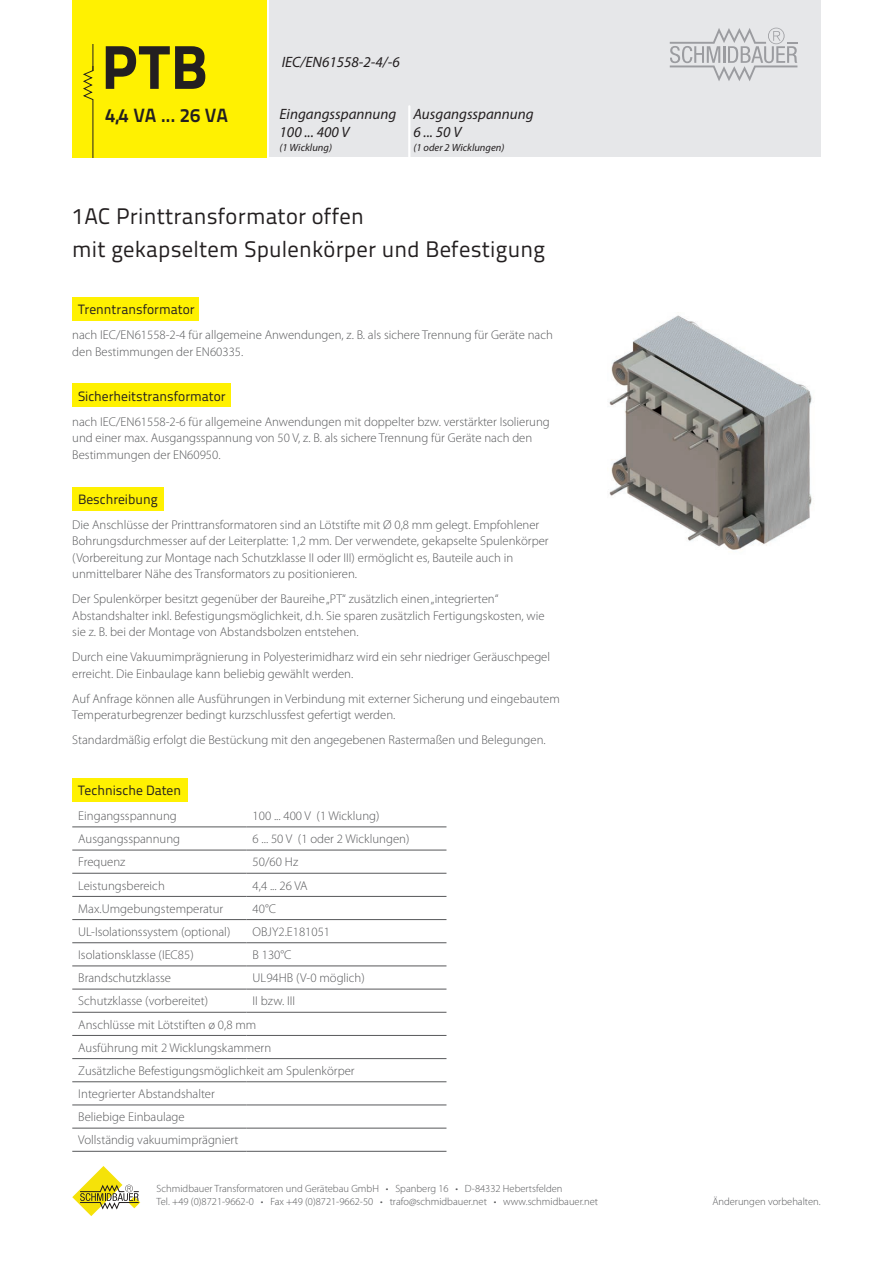
<style>
.page{position:relative;width:893px;height:1263px;background:#fff}
.page>*{position:absolute;margin:0;border:0;box-sizing:border-box;transform-origin:0 0}
.t1{font:800 61.8px "Titillium Text 22 L";color:#231f20}
.t2{font:22.5px/33px "Titillium Text 22 L";letter-spacing:.01em;color:#231f20}
.t3{font:700 19.2px "Titillium Text 22 L";color:#231f20}
.t4{font:italic 15px/18px "Myriad Pro";color:#231f20}
.t5{font:13.5px "Titillium Text 22 L";color:#231f20}
.t6{font:300 12.75px/16.5px "Myriad Pro";color:#57585a}
.t7{font:300 10.5px/13.5px "Myriad Pro";color:#57585a}
.t8{font:italic 10.5px "Myriad Pro";color:#231f20}
</style>
<div class="page">
<div style="left:269px;top:0;width:552px;height:157px;background:#e6e7e9"></div>
<div style="left:72px;top:0;width:195px;height:157px;background:#fff101"></div>
<svg style="left:670px;top:28px;width:127px;height:53px"></svg>
<svg style="left:83px;top:45px;width:11px;height:112px"></svg>
<svg style="left:72px;top:1166px;width:68px;height:50px"></svg>
<hr style="left:408px;top:106px;width:2px;height:59px;background:#fff">
<div style="left:72px;top:778px;width:116px;height:24px;background:#fff101"></div>
<div style="left:72px;top:298px;width:127px;height:23px;background:#fff101"></div>
<div style="left:72px;top:384px;width:158px;height:23px;background:#fff101"></div>
<div style="left:72px;top:487px;width:92px;height:23px;background:#fff101"></div>
<hr style="left:72px;top:826px;width:175px;height:1px;background:#57585a">
<hr style="left:247px;top:826px;width:199px;height:1px;background:#57585a">
<hr style="left:72px;top:850px;width:175px;height:1px;background:#57585a">
<hr style="left:247px;top:850px;width:199px;height:1px;background:#57585a">
<hr style="left:72px;top:873px;width:175px;height:1px;background:#57585a">
<hr style="left:247px;top:873px;width:199px;height:1px;background:#57585a">
<hr style="left:72px;top:896px;width:175px;height:1px;background:#57585a">
<hr style="left:247px;top:896px;width:199px;height:1px;background:#57585a">
<hr style="left:72px;top:919px;width:175px;height:1px;background:#57585a">
<hr style="left:247px;top:919px;width:199px;height:1px;background:#57585a">
<hr style="left:72px;top:942px;width:175px;height:1px;background:#57585a">
<hr style="left:247px;top:942px;width:199px;height:1px;background:#57585a">
<hr style="left:72px;top:965px;width:175px;height:1px;background:#57585a">
<hr style="left:247px;top:965px;width:199px;height:1px;background:#57585a">
<hr style="left:72px;top:989px;width:175px;height:1px;background:#57585a">
<hr style="left:247px;top:989px;width:199px;height:1px;background:#57585a">
<hr style="left:72px;top:1104px;width:175px;height:1px;background:#57585a">
<hr style="left:247px;top:1104px;width:199px;height:1px;background:#57585a">
<hr style="left:72px;top:1128px;width:175px;height:1px;background:#57585a">
<hr style="left:247px;top:1128px;width:199px;height:1px;background:#57585a">
<hr style="left:72px;top:1151px;width:175px;height:1px;background:#57585a">
<hr style="left:247px;top:1151px;width:199px;height:1px;background:#57585a">
<hr style="left:72px;top:1012px;width:175px;height:1px;background:#57585a">
<hr style="left:247px;top:1012px;width:199px;height:1px;background:#57585a">
<hr style="left:72px;top:1035px;width:175px;height:1px;background:#57585a">
<hr style="left:247px;top:1035px;width:199px;height:1px;background:#57585a">
<hr style="left:72px;top:1058px;width:175px;height:1px;background:#57585a">
<hr style="left:247px;top:1058px;width:199px;height:1px;background:#57585a">
<hr style="left:72px;top:1081px;width:175px;height:1px;background:#57585a">
<hr style="left:247px;top:1081px;width:199px;height:1px;background:#57585a">
<img style="left:609px;top:315px;width:203px;height:235px">
<h1 class="t1" style="left:101px;top:19px;width:108px">ptb</h1>
<p class="t4" style="left:282px;top:53px;width:120px">IEC/EN61558-2-4/-6</p>
<h3 class="t3" style="left:105px;top:101px;width:124px">4,4 VA ... 26 VA</h3>
<p class="t4" style="left:280px;top:105px;width:118px">Eingangsspannung<br>100 ... 400 V</p>
<p class="t8" style="left:280px;top:141px;width:54px">(1 Wicklung)</p>
<p class="t4" style="left:413px;top:105px;width:122px">Ausgangsspannung<br>6 ... 50 V</p>
<p class="t8" style="left:414px;top:141px;width:92px">(1 oder 2 Wicklungen)</p>
<h2 class="t2" style="left:72px;top:199px;width:474px">1AC Printtransformator offen<br>mit gekapseltem Spulenkörper und Befestigung</h2>
<p class="t5" style="left:78px;top:300px;width:118px">Trenntransformator</p>
<p class="t6" style="left:72px;top:327px;width:482px">nach IEC/EN61558-2-4 für allgemeine Anwendungen, z. B. als sichere Trennung für Geräte nach den Bestimmungen der EN60335.</p>
<p class="t5" style="left:78px;top:386px;width:149px">Sicherheitstransformator</p>
<p class="t6" style="left:72px;top:413px;width:479px">nach IEC/EN61558-2-6 für allgemeine Anwendungen mit doppelter bzw. verstärkter Isolierung und einer max. Ausgangsspannung von 50 V, z. B. als sichere Trennung für Geräte nach den<br>Bestimmungen der EN60950.</p>
<p class="t5" style="left:78px;top:489px;width:81px">Beschreibung</p>
<p class="t6" style="left:72px;top:516px;width:478px">Die Anschlüsse der Printtransformatoren sind an Lötstifte mit Ø 0,8 mm gelegt. Empfohlener Bohrungsdurchmesser auf der Leiterplatte: 1,2 mm. Der verwendete, gekapselte Spulenkörper (Vorbereitung zur Montage nach Schutzklasse II oder III) ermöglicht es, Bauteile auch in unmittelbarer Nähe des Transformators zu positionieren.</p>
<p class="t6" style="left:72px;top:591px;width:474px">Der Spulenkörper besitzt gegenüber der Baureihe „PT“ zusätzlich einen „integrierten“<br>Abstandshalter inkl. Befestigungsmöglichkeit, d.h. Sie sparen zusätzlich Fertigungskosten, wie sie z. B. bei der Montage von Abstandsbolzen entstehen.</p>
<p class="t6" style="left:72px;top:649px;width:479px">Durch eine Vakuumimprägnierung in Polyesterimidharz wird ein sehr niedriger Geräuschpegel erreicht. Die Einbaulage kann beliebig gewählt werden.</p>
<p class="t6" style="left:72px;top:690px;width:489px">Auf Anfrage können alle Ausführungen in Verbindung mit externer Sicherung und eingebautem<br>Temperaturbegrenzer bedingt kurzschlussfest gefertigt werden.</p>
<p class="t6" style="left:72px;top:732px;width:475px">Standardmäßig erfolgt die Bestückung mit den angegebenen Rastermaßen und Belegungen.</p>
<p class="t5" style="left:78px;top:780px;width:105px">Technische Daten</p>
<p class="t6" style="left:78px;top:807px;width:100px">Eingangsspannung</p>
<p class="t6" style="left:253px;top:807px;width:128px">100 ... 400 V (1 Wicklung)</p>
<p class="t6" style="left:78px;top:831px;width:103px">Ausgangsspannung</p>
<p class="t6" style="left:253px;top:831px;width:158px">6 ... 50 V (1 oder 2 Wicklungen)</p>
<p class="t6" style="left:78px;top:854px;width:49px">Frequenz</p>
<p class="t6" style="left:253px;top:854px;width:47px">50/60 Hz</p>
<p class="t6" style="left:78px;top:877px;width:88px">Leistungsbereich</p>
<p class="t6" style="left:253px;top:877px;width:56px">4,4 ... 26 VA</p>
<p class="t6" style="left:78px;top:900px;width:147px">Max.Umgebungstemperatur</p>
<p class="t6" style="left:253px;top:900px;width:25px">40°C</p>
<p class="t6" style="left:78px;top:923px;width:154px">UL-Isolationssystem (optional)</p>
<p class="t6" style="left:253px;top:923px;width:79px">OBJY2.E181051</p>
<p class="t6" style="left:78px;top:946px;width:117px">Isolationsklasse (IEC85)</p>
<p class="t6" style="left:253px;top:946px;width:40px">B 130°C</p>
<p class="t6" style="left:78px;top:970px;width:94px">Brandschutzklasse</p>
<p class="t6" style="left:253px;top:970px;width:114px">UL94HB (V-0 möglich)</p>
<p class="t6" style="left:78px;top:993px;width:131px">Schutzklasse (vorbereitet)</p>
<p class="t6" style="left:78px;top:989px;width:278px;line-height:23.1px;text-indent:174px">II bzw. III<br>Anschlüsse mit Lötstiften ø 0,8 mm<br>Ausführung mit 2 Wicklungskammern<br>Zusätzliche Befestigungsmöglichkeit am Spulenkörper<br>Integrierter Abstandshalter<br>Beliebige Einbaulage<br>Vollständig vakuumimprägniert</p>
<p class="t7" style="left:157px;top:1181px;width:443px">Schmidbauer Transformatoren und Gerätebau GmbH • Spanberg 16 • D-84332 Hebertsfelden<br>Tel. +49 (0)8721-9662-0 • Fax +49 (0)8721-9662-50 • trafo@schmidbauer.net • www.schmidbauer.net</p>
<p class="t7" style="left:712px;top:1195px;width:110px">Änderungen vorbehalten.</p>
</div>
